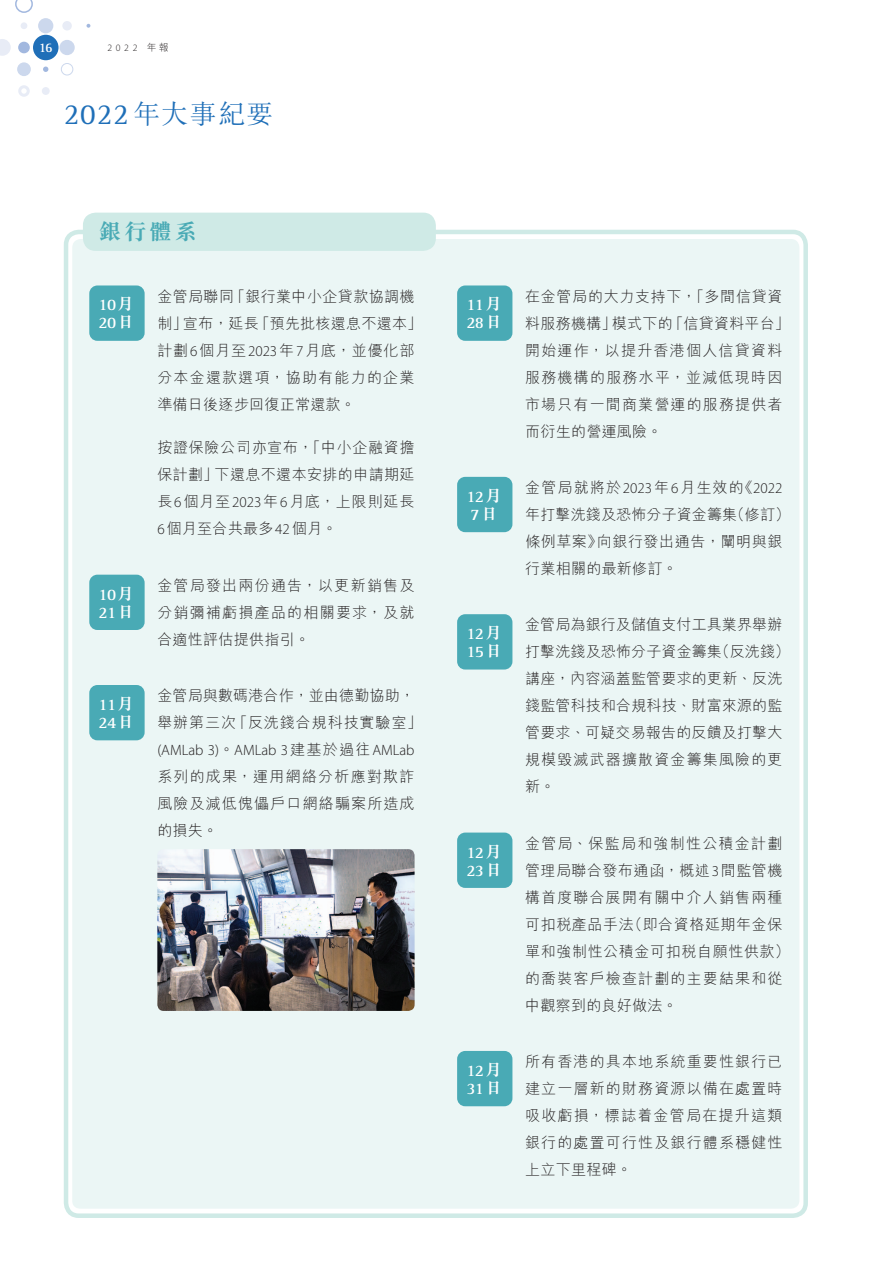
<style>
.page{position:relative;width:893px;height:1263px;background:#fff}
.page>*{position:absolute;margin:0;border:0;box-sizing:border-box;transform-origin:0 0}
.t1{font:300 27px "M Sung HK";letter-spacing:.05em;color:#1f6fb8}
.t2{font:700 22.5px "M Sung HK";color:#49aab5}
.t3{font:700 16.5px/18px "Rotis Serif Std";letter-spacing:-.04em;color:#fff}
.t4{font:300 15px/27px "M Hei HK";letter-spacing:.05em;color:#231f20;text-align:justify}
.t5{font:300 15px/27px "M Hei HK";letter-spacing:.01em;color:#231f20}
.t6{font:300 15px/27px "M Hei HK";letter-spacing:.07em;color:#231f20}
.t7{font:300 15px/27px "M Hei HK";letter-spacing:.075em;color:#231f20}
.t8{font:300 15px/27px "M Hei HK";letter-spacing:.03em;color:#231f20}
.t9{font:300 15px/27px "M Hei HK";letter-spacing:.02em;color:#231f20}
.t10{font:700 13.5px "Rotis Serif Std";color:#fff}
.t11{font:300 9.75px "Myriad Pro";color:#231f20}
.s1{font-size:10.5px}
.s2{font-family:"M Hei HK"}
.s3{font-family:"Rotis Serif Std";font-weight:400;font-size:30px}
.s4{font-family:"M Sung HK"}
.s5{font-family:"Myriad Pro"}
</style>
<div class="page">
<div style="left:18px;top:42px;width:12px;height:11px;background:#a2b8df;border-radius:50%"></div>
<svg style="left:0;top:39px;width:11px;height:17px"></svg>
<div style="left:18px;top:85px;width:12px;height:12px;border:3px solid #e8ecf6;border-radius:50%"></div>
<div style="left:59px;top:40px;width:16px;height:15px;background:#ccd8ed;border-radius:50%"></div>
<div style="left:38px;top:18px;width:15px;height:15px;background:#ccd8ed;border-radius:50%"></div>
<div style="left:62px;top:21px;width:10px;height:9px;background:#e8ecf6;border-radius:50%"></div>
<div style="left:21px;top:22px;width:6px;height:7px;background:#e8ecf6;border-radius:50%"></div>
<svg style="left:15px;top:0;width:18px;height:13px"></svg>
<div style="left:17px;top:62px;width:14px;height:14px;background:#ccd8ed;border-radius:50%"></div>
<svg style="left:43px;top:67px;width:5px;height:5px"></svg>
<svg style="left:87px;top:24px;width:3px;height:4px"></svg>
<div style="left:42px;top:87px;width:8px;height:8px;background:#e8ecf6;border-radius:50%"></div>
<div style="left:61px;top:63px;width:12px;height:12px;border:1px solid #ccd8ed;border-radius:50%"></div>
<div style="left:33px;top:35px;width:26px;height:25px;background:#1f6fb8;border-radius:50%"></div>
<div style="left:72px;top:239px;width:727px;height:970px;background:#ebf6f5"></div>
<div style="left:64px;top:230px;width:744px;height:988px;border:4px solid #cfeae6;border-radius:13px"></div>
<div style="left:83px;top:213px;width:353px;height:38px;background:#cfeae6;border-radius:13px"></div>
<div style="left:92px;top:288px;width:50px;height:50px;background:#49aab5;border-radius:6px"></div>
<div style="left:89px;top:285px;width:56px;height:56px;border:5px solid #49aab5;border-radius:6px"></div>
<div style="left:92px;top:577px;width:50px;height:50px;background:#49aab5;border-radius:6px"></div>
<div style="left:89px;top:575px;width:56px;height:55px;border:5px solid #49aab5;border-radius:6px"></div>
<div style="left:92px;top:688px;width:50px;height:50px;background:#49aab5;border-radius:6px"></div>
<div style="left:89px;top:685px;width:56px;height:55px;border:5px solid #49aab5;border-radius:6px"></div>
<img style="left:157px;top:849px;width:258px;height:162px">
<div style="left:460px;top:288px;width:50px;height:50px;background:#49aab5;border-radius:6px"></div>
<div style="left:457px;top:285px;width:55px;height:56px;border:5px solid #49aab5;border-radius:6px"></div>
<div style="left:460px;top:479px;width:50px;height:50px;background:#49aab5;border-radius:6px"></div>
<div style="left:457px;top:477px;width:55px;height:55px;border:5px solid #49aab5;border-radius:6px"></div>
<div style="left:460px;top:617px;width:50px;height:50px;background:#49aab5;border-radius:6px"></div>
<div style="left:457px;top:614px;width:55px;height:55px;border:5px solid #49aab5;border-radius:6px"></div>
<div style="left:460px;top:835px;width:50px;height:50px;background:#49aab5;border-radius:6px"></div>
<div style="left:457px;top:832px;width:55px;height:56px;border:5px solid #49aab5;border-radius:6px"></div>
<div style="left:460px;top:1053px;width:50px;height:51px;background:#49aab5;border-radius:6px"></div>
<div style="left:457px;top:1051px;width:55px;height:55px;border:5px solid #49aab5;border-radius:6px"></div>
<p class="t10" style="left:39px;top:40px;width:16px">16<span class="s1">16</span></p>
<p class="t11" style="left:107px;top:42px;width:63px">2022 <span class="s2">年報</span></p>
<h1 class="t1" style="left:64px;top:95px;width:211px"><span class="s3">2022</span>年大事紀要</h1>
<h1 class="t2" style="left:99px;top:221px;width:100px">銀行體系</h1>
<p class="t3" style="left:98px;top:296px;width:37px">10<span class="s4">月<br></span>20<span class="s4">日</span></p>
<p class="t8" style="left:157px;top:282px;width:266px">金管局聯同「銀行業中小企貸款協調機制」宣布，延長「預先批核還息不還本」計劃<span class="s5">6</span>個月至<span class="s5">2023</span>年<span class="s5">7</span>月底，並優化部分本金還款選項，協助有能力的企業準備日後逐步回復正常還款。</p>
<p class="t4" style="left:157px;top:434px;width:259px">按證保險公司亦宣布，「中小企融資擔保計劃」下還息不還本安排的申請期延長<span class="s5">6</span>個月至<span class="s5">2023</span>年<span class="s5">6</span>月底，上限則延長<span class="s5">6</span>個月至合共最多<span class="s5">42</span>個月。</p>
<p class="t3" style="left:98px;top:585px;width:37px">10<span class="s4">月<br></span>21<span class="s4">日</span></p>
<p class="t4" style="left:157px;top:571px;width:259px">金管局發出兩份通告，以更新銷售及分銷彌補虧損產品的相關要求，及就合適性評估提供指引。</p>
<p class="t3" style="left:98px;top:696px;width:37px">11<span class="s4">月<br></span>24<span class="s4">日</span></p>
<p class="t6" style="left:157px;top:682px;width:266px">金管局與數碼港合作，並由德勤協助，舉辦第三次「反洗錢合規科技實驗室」<span class="s5">(AMLab 3)</span>。<span class="s5">AMLab 3</span>建基於過往<span class="s5">AMLab</span>系列的成果，運用網絡分析應對欺詐風險及減低傀儡戶口網絡騙案所造成的損失。</p>
<p class="t3" style="left:466px;top:296px;width:37px">11<span class="s4">月<br></span>28<span class="s4">日</span></p>
<p class="t7" style="left:525px;top:282px;width:266px">在金管局的大力支持下，「多間信貸資料服務機構」模式下的「信貸資料平台」開始運作，以提升香港個人信貸資料服務機構的服務水平，並減低現時因市場只有一間商業營運的服務提供者而衍生的營運風險。</p>
<p class="t3" style="left:466px;top:488px;width:37px">12<span class="s4">月<br></span>7<span class="s4">日</span></p>
<p class="t9" style="left:525px;top:474px;width:266px">金管局就將於<span class="s5">2023</span>年<span class="s5">6</span>月生效的《<span class="s5">2022</span>年打擊洗錢及恐怖分子資金籌集（修訂）條例草案》向銀行發出通告，闡明與銀行業相關的最新修訂。</p>
<p class="t3" style="left:466px;top:625px;width:37px">12<span class="s4">月<br></span>15<span class="s4">日</span></p>
<p class="t5" style="left:525px;top:611px;width:266px">金管局為銀行及儲值支付工具業界舉辦打擊洗錢及恐怖分子資金籌集（反洗錢）講座，內容涵蓋監管要求的更新、反洗錢監管科技和合規科技、財富來源的監管要求、可疑交易報告的反饋及打擊大規模毀滅武器擴散資金籌集風險的更新。</p>
<p class="t3" style="left:466px;top:843px;width:37px">12<span class="s4">月<br></span>23<span class="s4">日</span></p>
<p class="t4" style="left:525px;top:829px;width:266px;text-align:left">金管局、保監局和強制性公積金計劃管理局聯合發布通函，概述<span class="s5">3</span>間監管機構首度聯合展開有關中介人銷售兩種可扣稅產品手法（即合資格延期年金保單和強制性公積金可扣稅自願性供款）的喬裝客戶檢查計劃的主要結果和從中觀察到的良好做法。</p>
<p class="t3" style="left:466px;top:1062px;width:37px">12<span class="s4">月<br></span>31<span class="s4">日</span></p>
<p class="t4" style="left:525px;top:1048px;width:259px">所有香港的具本地系統重要性銀行已建立一層新的財務資源以備在處置時吸收虧損，標誌着金管局在提升這類銀行的處置可行性及銀行體系穩健性上立下里程碑。</p>
</div>
